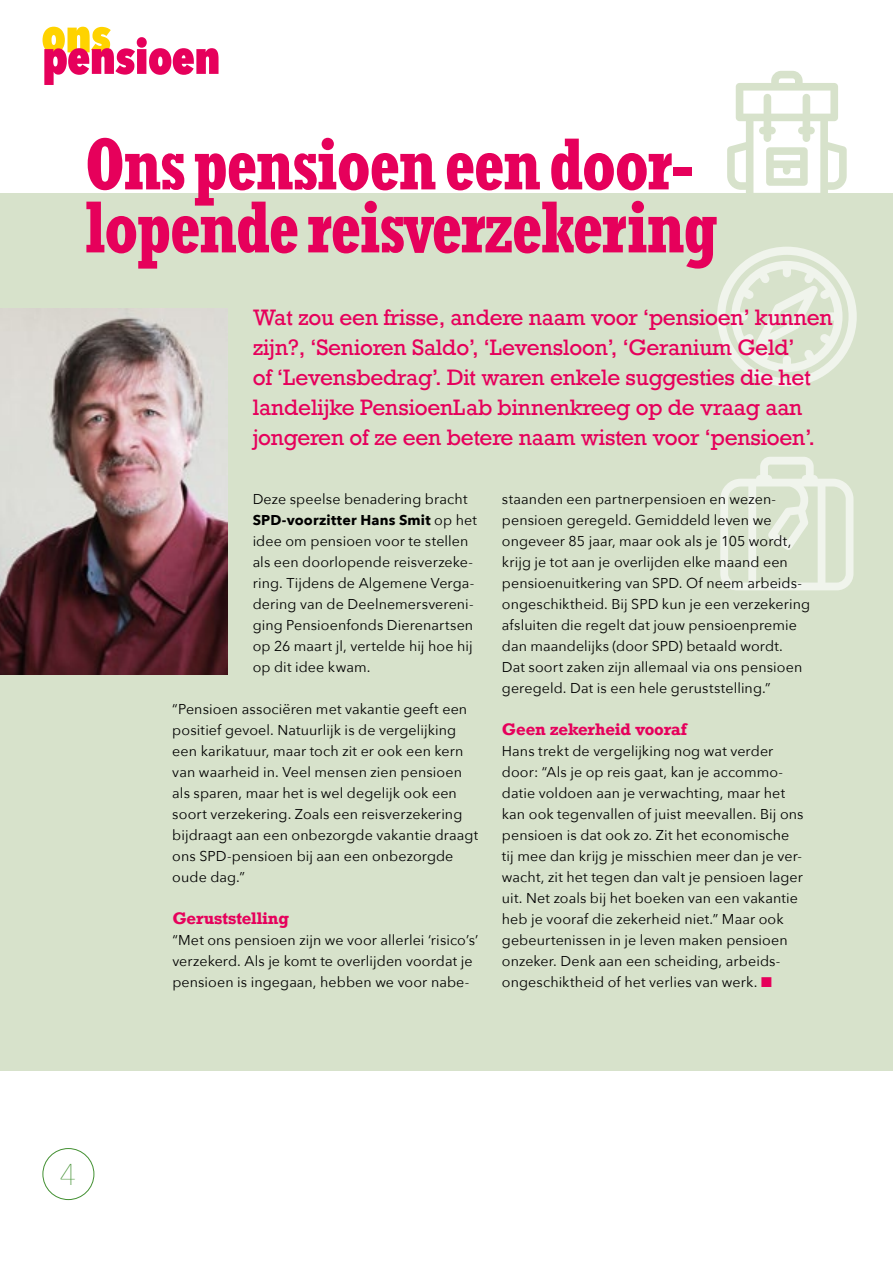
<style>
.page{position:relative;width:893px;height:1263px;background:#fff}
.page>*{position:absolute;margin:0;border:0;box-sizing:border-box;transform-origin:0 0}
.t1{font:700 condensed 69px/63px "Rockwell Nova";letter-spacing:-.025em;color:#e6005b}
.t2{font:200 30px "Avenir Next";color:#439032}
.t3{font:21px/30px "Rockwell Nova";letter-spacing:-.01em;color:#e6005b}
.t4{font:700 15.75px "Rockwell Nova";letter-spacing:-.01em;color:#e6005b}
.t5{font:14.25px/21px "Avenir Next";letter-spacing:.005em;color:#000}
.s1{font-weight:700}
.s2{color:#e6005b}
</style>
<div class="page">
<div style="left:0;top:193px;width:893px;height:877px;background:#d7e2cb"></div>
<svg style="left:717px;top:247px;width:140px;height:139px"></svg>
<svg style="left:720px;top:457px;width:133px;height:133px"></svg>
<svg style="left:43px;top:27px;width:176px;height:58px"></svg>
<div style="left:43px;top:1148px;width:51px;height:52px;border:1px solid #439032;border-radius:50%"></div>
<img style="left:0;top:309px;width:227px;height:365px">
<svg style="left:727px;top:71px;width:120px;height:122px"></svg>
<h1 class="t1" style="left:85px;top:132px;width:634px">Ons pensioen een door&shy;lopende reisverzekering</h1>
<p class="t3" style="left:253px;top:302px;width:582px">Wat zou een frisse, andere naam voor ‘pensioen’ kunnen zijn?, ‘Senioren Saldo’, ‘Levensloon’, ‘Geranium Geld’<br>of ‘Levensbedrag’. Dit waren enkele suggesties die het landelijke PensioenLab binnenkreeg op de vraag aan jongeren of ze een betere naam wisten voor ‘pensioen’.</p>
<p class="t5" style="left:253px;top:488px;width:226px">Deze speelse benadering bracht<br><span class="s1">SPD-voorzitter Hans Smit</span> op het idee om pensioen voor te stellen als een doorlopende reisverzeke&shy;ring. Tijdens de Algemene Verga&shy;dering van de Deelnemersvereni&shy;ging Pensioenfonds Dierenartsen op 26 maart jl, vertelde hij hoe hij op dit idee kwam.</p>
<p class="t5" style="left:172px;top:698px;width:308px">“Pensioen associëren met vakantie geeft een positief gevoel. Natuurlijk is de vergelijking een karikatuur, maar toch zit er ook een kern van waarheid in. Veel mensen zien pensioen als sparen, maar het is wel degelijk ook een soort verzekering. Zoals een reisverzekering bijdraagt aan een onbezorgde vakantie draagt ons SPD-pensioen bij aan een onbezorgde oude dag.”</p>
<p class="t4" style="left:172px;top:908px;width:118px">Geruststelling</p>
<p class="t5" style="left:172px;top:929px;width:308px">“Met ons pensioen zijn we voor allerlei ‘risico’s’ verzekerd. Als je komt te overlijden voordat je pensioen is ingegaan, hebben we voor nabe-</p>
<p class="t5" style="left:502px;top:488px;width:310px">staanden een partnerpensioen en wezen&shy;pensioen geregeld. Gemiddeld leven we ongeveer 85 jaar, maar ook als je 105 wordt, krijg je tot aan je overlijden elke maand een pensioenuitkering van SPD. Of neem arbeids&shy;ongeschiktheid. Bij SPD kun je een verzekering afsluiten die regelt dat jouw pensioenpremie dan maandelijks (door SPD) betaald wordt.<br>Dat soort zaken zijn allemaal via ons pensioen geregeld. Dat is een hele geruststelling.”</p>
<p class="t4" style="left:502px;top:719px;width:187px">Geen zekerheid vooraf</p>
<p class="t5" style="left:502px;top:740px;width:303px">Hans trekt de vergelijking nog wat verder door: “Als je op reis gaat, kan je accommo&shy;datie voldoen aan je verwachting, maar het kan ook tegenvallen of juist meevallen. Bij ons pensioen is dat ook zo. Zit het economische tij mee dan krijg je misschien meer dan je ver&shy;wacht, zit het tegen dan valt je pensioen lager uit. Net zoals bij het boeken van een vakantie heb je vooraf die zekerheid niet.” Maar ook gebeurtenissen in je leven maken pensioen onzeker. Denk aan een scheiding, arbeids&shy;ongeschiktheid of het verlies van werk. <span class="s2">■</span></p>
<h2 class="t2" style="left:60px;top:1149px;width:18px">4</h2>
</div>
